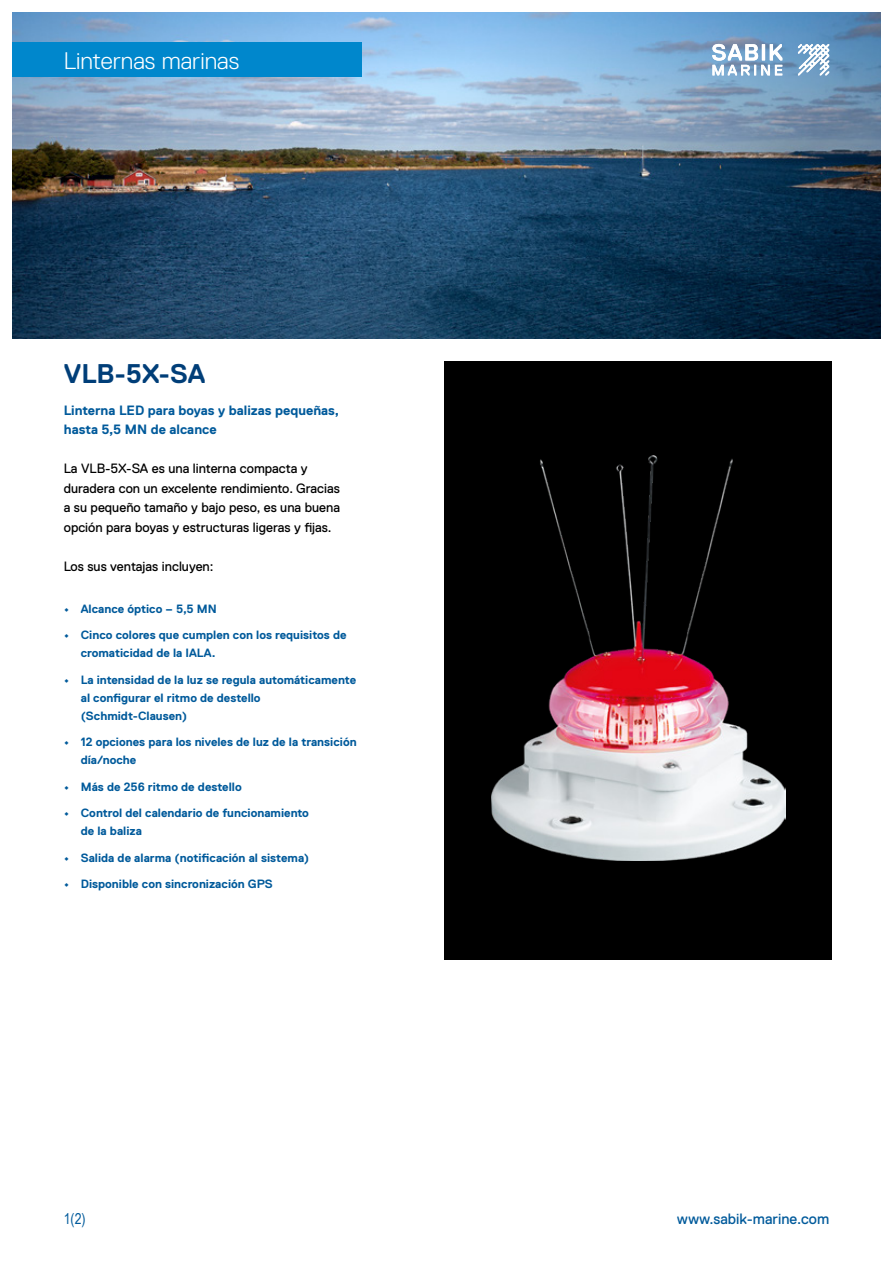
<style>
.page{position:relative;width:893px;height:1263px;background:#fff}
.page>*{position:absolute;margin:0;border:0;box-sizing:border-box;transform-origin:0 0}
.t1{font:700 27px "Replica Std";letter-spacing:-.005em;color:#003e78}
.t2{font:300 24px "Replica Std";color:#fff}
.t3{font:15px "Replica Std";color:#005a9b}
.t4{font:15px "Arial Narrow";color:#005a9b}
.t5{font:13.5px/19.5px "Replica Std";color:#000}
.t6{font:700 13.5px/19.5px "Replica Std";color:#005a9b}
.t7{font:700 12px/18px "Replica Std";color:#005a9b}
</style>
<div class="page">
<img style="left:13px;top:13px;width:867px;height:325px">
<div style="left:444px;top:361px;width:388px;height:599px;background:#000"></div>
<img style="left:492px;top:455px;width:293px;height:405px">
<div style="left:0;top:43px;width:361px;height:34px;background:#0087cc"></div>
<svg style="left:798px;top:44px;width:31px;height:31px"></svg>
<svg style="left:712px;top:44px;width:70px;height:31px"></svg>
<h2 class="t2" style="left:64px;top:47px;width:177px">Linternas marinas</h2>
<h1 class="t1" style="left:64px;top:358px;width:143px">VLB-5X-SA</h1>
<p class="t6" style="left:64px;top:400px;width:277px">Linterna LED para boyas y balizas pequeñas, hasta 5,5 MN de alcance</p>
<p class="t5" style="left:64px;top:459px;width:278px">La VLB-5X-SA es una linterna compacta y duradera con un excelente rendimiento. Gracias a su pequeño tamaño y bajo peso, es una buena opción para boyas y estructuras ligeras y fijas.</p>
<p class="t5" style="left:64px;top:556px;width:151px">Los sus ventajas incluyen:</p>
<p class="t7" style="left:64px;top:599px;width:154px">• Alcance óptico – 5,5 MN</p>
<p class="t7" style="left:81px;top:626px;width:267px;text-indent:-17px">• Cinco colores que cumplen con los requisitos de cromaticidad de la IALA.</p>
<p class="t7" style="left:81px;top:670px;width:277px;text-indent:-17px">• La intensidad de la luz se regula automáticamente al configurar el ritmo de destello (Schmidt-Clausen)</p>
<p class="t7" style="left:81px;top:733px;width:277px;text-indent:-17px">• 12 opciones para los niveles de luz de la transición día/noche</p>
<p class="t7" style="left:64px;top:777px;width:179px">• Más de 256 ritmo de destello</p>
<p class="t7" style="left:81px;top:804px;width:230px;text-indent:-17px">• Control del calendario de funcionamiento de la baliza</p>
<p class="t7" style="left:64px;top:848px;width:247px">• Salida de alarma (notificación al sistema)</p>
<p class="t7" style="left:64px;top:875px;width:211px">• Disponible con sincronización GPS</p>
<p class="t4" style="left:64px;top:1208px;width:23px">1(2)</p>
<p class="t3" style="left:677px;top:1210px;width:154px">www.sabik-marine.com</p>
</div>
